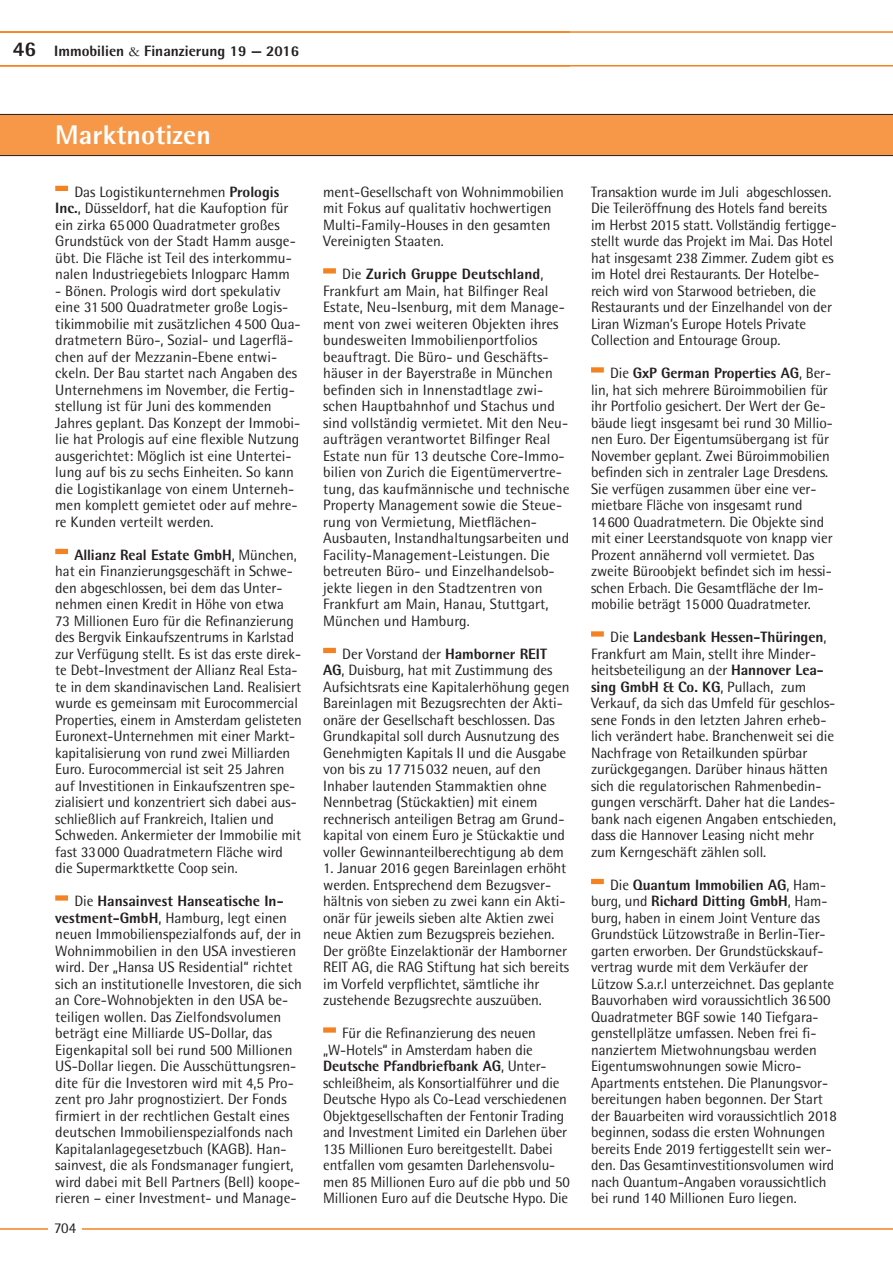
<style>
.page{position:relative;width:893px;height:1263px;background:#fff}
.page>*{position:absolute;margin:0;border:0;box-sizing:border-box;transform-origin:0 0}
.t1{font:800 27px "Rotis Semi Sans";letter-spacing:.005em;color:#fff}
.t2{font:15px/16.5px "Rotis Semi Sans";letter-spacing:-.005em;color:#231f20}
.t3{font:800 15px "Rotis Semi Sans";color:#231f20}
.s1{font-size:21px}
.s2{font-family:"Garamond";font-weight:400}
.s3{font-weight:800}
</style>
<div class="page">
<hr style="left:0;top:1228px;width:893px;height:2px;background:#f58220">
<div style="left:49px;top:1214px;width:24px;height:31px;background:#fff"></div>
<div style="left:50px;top:1215px;width:32px;height:31px;background:#fff"></div>
<div style="left:55px;top:186px;width:13px;height:5px;background:#f58220"></div>
<div style="left:55px;top:549px;width:13px;height:5px;background:#f58220"></div>
<div style="left:55px;top:895px;width:13px;height:6px;background:#f58220"></div>
<div style="left:323px;top:268px;width:13px;height:6px;background:#f58220"></div>
<div style="left:323px;top:648px;width:13px;height:5px;background:#f58220"></div>
<div style="left:323px;top:1027px;width:13px;height:6px;background:#f58220"></div>
<div style="left:0;top:114px;width:893px;height:42px;background:#f79848"></div>
<svg style="left:0;top:31px;width:893px;height:36px"></svg>
<div style="left:591px;top:367px;width:13px;height:6px;background:#f58220"></div>
<div style="left:591px;top:631px;width:13px;height:6px;background:#f58220"></div>
<div style="left:591px;top:879px;width:13px;height:5px;background:#f58220"></div>
<p class="t3" style="left:13px;top:41px;width:288px"><span class="s1">46</span> Immobilien <span class="s2">&amp;</span> Finanzierung 19 — 2016</p>
<h1 class="t1" style="left:55px;top:117px;width:157px">Marktnotizen</h1>
<p class="t2" style="left:55px;top:183px;width:242px;text-indent:19px">Das Logistikunternehmen <span class="s3">Prologis Inc.</span>, Düsseldorf, hat die Kaufoption für ein zirka 65000 Quadratmeter großes Grundstück von der Stadt Hamm ausge&shy;übt. Die Fläche ist Teil des interkommu&shy;nalen Industriegebiets Inlogparc Hamm</p>
<p class="t2" style="left:55px;top:282px;width:247px">- Bönen. Prologis wird dort spekulativ eine 31500 Quadratmeter große Logis&shy;tikimmobilie mit zusätzlichen 4500 Qua&shy;dratmetern Büro-, Sozial- und Lagerflä&shy;chen auf der Mezzanin-Ebene entwi&shy;ckeln. Der Bau startet nach Angaben des Unternehmens im November, die Fertig&shy;stellung ist für Juni des kommenden Jahres geplant. Das Konzept der Immobi&shy;lie hat Prologis auf eine flexible Nutzung ausgerichtet: Möglich ist eine Untertei&shy;lung auf bis zu sechs Einheiten. So kann die Logistikanlage von einem Unterneh&shy;men komplett gemietet oder auf mehre&shy;re Kunden verteilt werden.</p>
<p class="t2" style="left:55px;top:546px;width:248px;text-indent:19px"><span class="s3">Allianz Real Estate GmbH</span>, München, hat ein Finanzierungsgeschäft in Schwe&shy;den abgeschlossen, bei dem das Unter&shy;nehmen einen Kredit in Höhe von etwa 73 Millionen Euro für die Refinanzierung des Bergvik Einkaufszentrums in Karlstad zur Verfügung stellt. Es ist das erste direk&shy;te Debt-Investment der Allianz Real Esta&shy;te in dem skandinavischen Land. Realisiert wurde es gemeinsam mit Eurocommercial Properties, einem in Amsterdam gelisteten Euronext-Unternehmen mit einer Markt&shy;kapitalisierung von rund zwei Milliarden Euro. Eurocommercial ist seit 25 Jahren auf Investitionen in Einkaufszentren spe&shy;zialisiert und konzentriert sich dabei aus&shy;schließlich auf Frankreich, Italien und Schweden. Ankermieter der Immobilie mit fast 33000 Quadratmetern Fläche wird die Supermarktkette Coop sein.</p>
<p class="t2" style="left:55px;top:893px;width:248px;text-indent:19px">Die <span class="s3">Hansainvest Hanseatische In&shy;vestment-GmbH</span>, Hamburg, legt einen neuen Immobilienspezialfonds auf, der in Wohnimmobilien in den USA investieren wird. Der „Hansa US Residential“ richtet sich an institutionelle Investoren, die sich an Core-Wohnobjekten in den USA be&shy;teiligen wollen. Das Zielfondsvolumen beträgt eine Milliarde US-Dollar, das Eigenkapital soll bei rund 500 Millionen US-Dollar liegen. Die Ausschüttungsren&shy;dite für die Investoren wird mit 4,5 Pro&shy;zent pro Jahr prognostiziert. Der Fonds firmiert in der rechtlichen Gestalt eines deutschen Immobilienspezialfonds nach Kapitalanlagegesetzbuch (KAGB). Han&shy;sainvest, die als Fondsmanager fungiert, wird dabei mit Bell Partners (Bell) koope&shy;rieren – einer Investment- und Manage-</p>
<p class="t2" style="left:54px;top:1219px;width:24px">704</p>
<p class="t2" style="left:54px;top:1219px;width:15px">xx</p>
<p class="t2" style="left:323px;top:183px;width:242px">ment-Gesellschaft von Wohnimmobilien mit Fokus auf qualitativ hochwertigen Multi-Family-Houses in den gesamten Vereinigten Staaten.</p>
<p class="t2" style="left:323px;top:266px;width:248px;text-indent:19px">Die <span class="s3">Zurich Gruppe Deutschland</span>, Frankfurt am Main, hat Bilfinger Real Estate, Neu-Isenburg, mit dem Manage&shy;ment von zwei weiteren Objekten ihres bundesweiten Immobilienportfolios beauftragt. Die Büro- und Geschäfts&shy;häuser in der Bayerstraße in München befinden sich in Innenstadtlage zwi&shy;schen Hauptbahnhof und Stachus und sind vollständig vermietet. Mit den Neu&shy;aufträgen verantwortet Bilfinger Real Estate nun für 13 deutsche Core-Immo&shy;bilien von Zurich die Eigentümervertre&shy;tung, das kaufmännische und technische Property Management sowie die Steue&shy;rung von Vermietung, Mietflächen-Ausbauten, Instandhaltungsarbeiten und Facility-Management-Leistungen. Die betreuten Büro- und Einzelhandelsob&shy;jekte liegen in den Stadtzentren von Frankfurt am Main, Hanau, Stuttgart, München und Hamburg.</p>
<p class="t2" style="left:323px;top:645px;width:248px;text-indent:19px">Der Vorstand der <span class="s3">Hamborner REIT AG</span>, Duisburg, hat mit Zustimmung des Aufsichtsrats eine Kapitalerhöhung gegen Bareinlagen mit Bezugsrechten der Akti&shy;onäre der Gesellschaft beschlossen. Das Grundkapital soll durch Ausnutzung des Genehmigten Kapitals II und die Ausgabe von bis zu 17715032 neuen, auf den Inhaber lautenden Stammaktien ohne Nennbetrag (Stückaktien) mit einem rechnerisch anteiligen Betrag am Grund&shy;kapital von einem Euro je Stückaktie und voller Gewinnanteilberechtigung ab dem</p>
<p class="t2" style="left:323px;top:860px;width:247px">1. Januar 2016 gegen Bareinlagen erhöht werden. Entsprechend dem Bezugsver&shy;hältnis von sieben zu zwei kann ein Akti&shy;onär für jeweils sieben alte Aktien zwei neue Aktien zum Bezugspreis beziehen.<br>Der größte Einzelaktionär der Hamborner REIT AG, die RAG Stiftung hat sich bereits im Vorfeld verpflichtet, sämtliche ihr zustehende Bezugsrechte auszuüben.</p>
<p class="t2" style="left:323px;top:1025px;width:248px;text-indent:19px">Für die Refinanzierung des neuen „W-Hotels“ in Amsterdam haben die <span class="s3">Deutsche Pfandbriefbank AG</span>, Unter&shy;schleißheim, als Konsortialführer und die Deutsche Hypo als Co-Lead verschiedenen Objektgesellschaften der Fentonir Trading and Investment Limited ein Darlehen über 135 Millionen Euro bereitgestellt. Dabei entfallen vom gesamten Darlehensvolu&shy;men 85 Millionen Euro auf die pbb und 50<br>Millionen Euro auf die Deutsche Hypo. Die</p>
<p class="t2" style="left:591px;top:183px;width:247px">Transaktion wurde im Juli abgeschlossen.<br>Die Teileröffnung des Hotels fand bereits im Herbst 2015 statt. Vollständig fertigge&shy;stellt wurde das Projekt im Mai. Das Hotel hat insgesamt 238 Zimmer. Zudem gibt es im Hotel drei Restaurants. Der Hotelbe&shy;reich wird von Starwood betrieben, die Restaurants und der Einzelhandel von der Liran Wizman’s Europe Hotels Private Collection and Entourage Group.</p>
<p class="t2" style="left:591px;top:365px;width:243px;text-indent:19px">Die <span class="s3">GxP German Properties AG</span>, Ber&shy;lin, hat sich mehrere Büroimmobilien für ihr Portfolio gesichert. Der Wert der Ge&shy;bäude liegt insgesamt bei rund 30 Millio&shy;nen Euro. Der Eigentumsübergang ist für November geplant. Zwei Büroimmobilien befinden sich in zentraler Lage Dresdens.<br>Sie verfügen zusammen über eine ver&shy;mietbare Fläche von insgesamt rund 14600 Quadratmetern. Die Objekte sind mit einer Leerstandsquote von knapp vier Prozent annähernd voll vermietet. Das zweite Büroobjekt befindet sich im hessi&shy;schen Erbach. Die Gesamtfläche der Im&shy;mobilie beträgt 15000 Quadratmeter.</p>
<p class="t2" style="left:591px;top:629px;width:247px;text-indent:19px">Die <span class="s3">Landesbank Hessen-Thüringen</span>, Frankfurt am Main, stellt ihre Minder&shy;heitsbeteiligung an der <span class="s3">Hannover Lea&shy;sing GmbH &amp; Co. KG</span>, Pullach, zum Verkauf, da sich das Umfeld für geschlos&shy;sene Fonds in den letzten Jahren erheb&shy;lich verändert habe. Branchenweit sei die Nachfrage von Retailkunden spürbar zurückgegangen. Darüber hinaus hätten sich die regulatorischen Rahmenbedin&shy;gungen verschärft. Daher hat die Landes&shy;bank nach eigenen Angaben entschieden, dass die Hannover Leasing nicht mehr zum Kerngeschäft zählen soll.</p>
<p class="t2" style="left:591px;top:876px;width:247px;text-indent:19px">Die <span class="s3">Quantum Immobilien AG</span>, Ham&shy;burg, und <span class="s3">Richard Ditting GmbH</span>, Ham&shy;burg, haben in einem Joint Venture das Grundstück Lützowstraße in Berlin-Tier&shy;garten erworben. Der Grundstückskauf&shy;vertrag wurde mit dem Verkäufer der Lützow S.a.r.l unterzeichnet. Das geplante Bauvorhaben wird voraussichtlich 36500<br>Quadratmeter BGF sowie 140 Tiefgara&shy;genstellplätze umfassen. Neben frei fi&shy;nanziertem Mietwohnungsbau werden Eigentumswohnungen sowie Micro-Apartments entstehen. Die Planungsvor&shy;bereitungen haben begonnen. Der Start der Bauarbeiten wird voraussichtlich 2018 beginnen, sodass die ersten Wohnungen bereits Ende 2019 fertiggestellt sein wer&shy;den. Das Gesamtinvestitionsvolumen wird nach Quantum-Angaben voraussichtlich bei rund 140 Millionen Euro liegen.</p>
</div>
